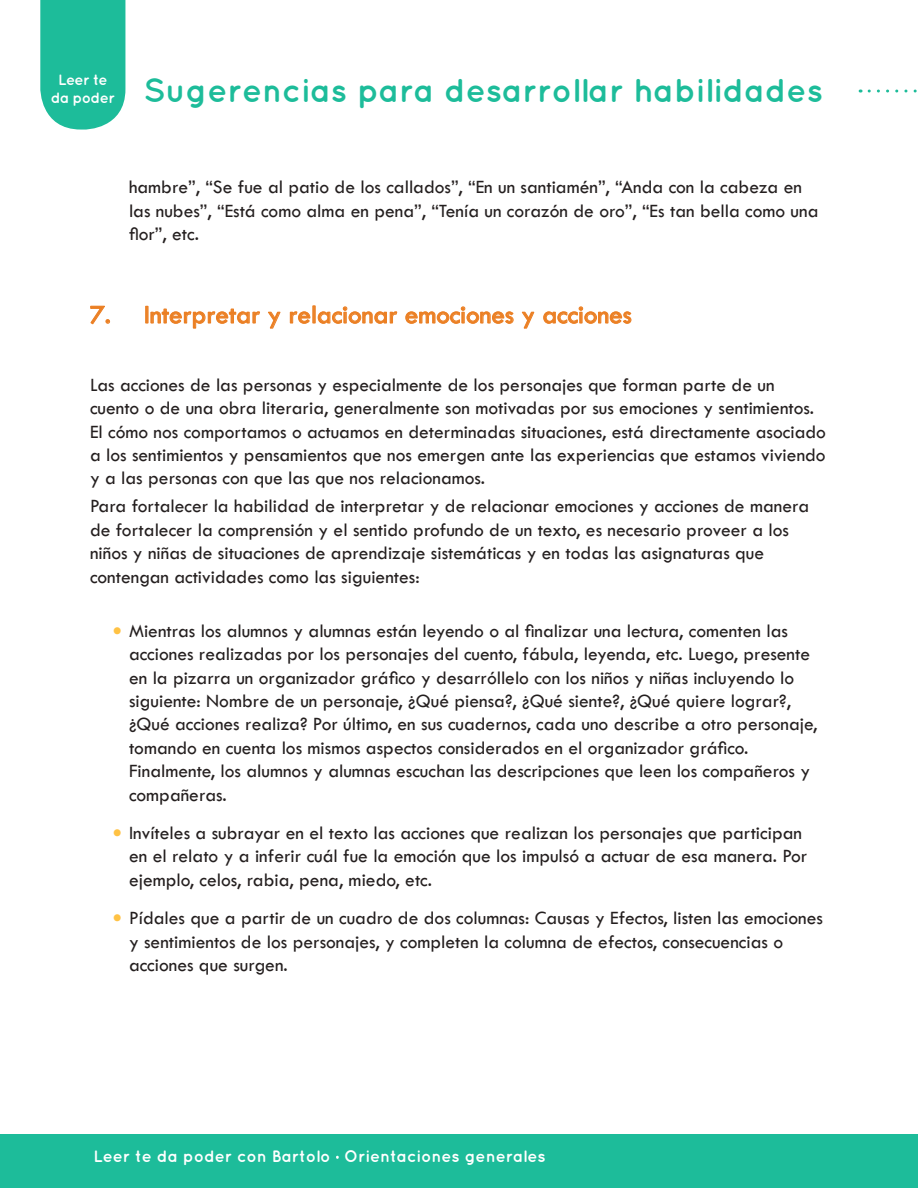
<style>
.page{position:relative;width:918px;height:1188px;background:#fff}
.page>*{position:absolute;margin:0;border:0;box-sizing:border-box;transform-origin:0 0}
.t1{font:700 33px "Quicksand";color:#1dbc9a}
.t2{font:27px "Tw Cen";color:#eb7f23}
.t3{font:19.5px/23.4px "Tw Cen";color:#241f1f}
.t4{font:700 16.5px "Quicksand";color:#fff}
.t5{font:700 15px "Quicksand";letter-spacing:-.04em;color:#fff}
.s1{font-size:15px;color:#fff}
.s2{font-family:"Calibri";font-weight:700;color:#ffc244}
.s3{font-weight:400}
</style>
<div class="page">
<svg style="left:40px;top:0;width:85px;height:130px;background:#2bc0a0"></svg>
<div style="left:0;top:1134px;width:918px;height:54px;background:#1dbc9a"></div>
<svg style="left:335px;top:1154px;width:5px;height:6px"></svg>
<svg style="left:869px;top:90px;width:48px;height:3px"></svg>
<svg style="left:90px;top:306px;width:20px;height:18px"></svg>
<svg style="left:146px;top:306px;width:114px;height:23px"></svg>
<svg style="left:268px;top:312px;width:13px;height:17px"></svg>
<svg style="left:290px;top:306px;width:107px;height:18px"></svg>
<svg style="left:405px;top:306px;width:109px;height:18px"></svg>
<svg style="left:522px;top:312px;width:12px;height:17px"></svg>
<svg style="left:543px;top:306px;width:88px;height:18px"></svg>
<p class="t5" style="left:58px;top:71px;width:51px">Leer te</p>
<h1 class="t1" style="left:51px;top:71px;width:774px"><span class="s1">da poder</span> Sugerencias para desarrollar habilidades</h1>
<p class="t3" style="left:129px;top:176px;width:691px">hambre”, “Se fue al patio de los callados”, “En un santiamén”, “Anda con la cabeza en las nubes”, “Está como alma en pena”, “Tenía un corazón de oro”, “Es tan bella como una flor”, etc.</p>
<h2 class="t2" style="left:90px;top:298px;width:543px">7. Interpretar y relacionar emociones y acciones</h2>
<p class="t3" style="left:90px;top:373px;width:737px">Las acciones de las personas y especialmente de los personajes que forman parte de un cuento o de una obra literaria, generalmente son motivadas por sus emociones y sentimientos.<br>El cómo nos comportamos o actuamos en determinadas situaciones, está directamente asociado a los sentimientos y pensamientos que nos emergen ante las experiencias que estamos viviendo y a las personas con que las que nos relacionamos.</p>
<p class="t3" style="left:90px;top:494px;width:721px">Para fortalecer la habilidad de interpretar y de relacionar emociones y acciones de manera de fortalecer la comprensión y el sentido profundo de un texto, es necesario proveer a los niños y niñas de situaciones de aprendizaje sistemáticas y en todas las asignaturas que contengan actividades como las siguientes:</p>
<p class="t3" style="left:129px;top:619px;width:690px;text-indent:-16px"><span class="s2">•</span> Mientras los alumnos y alumnas están leyendo o al finalizar una lectura, comenten las acciones realizadas por los personajes del cuento, fábula, leyenda, etc. Luego, presente en la pizarra un organizador gráfico y desarróllelo con los niños y niñas incluyendo lo siguiente: Nombre de un personaje, ¿Qué piensa?, ¿Qué siente?, ¿Qué quiere lograr?, ¿Qué acciones realiza? Por último, en sus cuadernos, cada uno describe a otro personaje, tomando en cuenta los mismos aspectos considerados en el organizador gráfico.<br>Finalmente, los alumnos y alumnas escuchan las descripciones que leen los compañeros y compañeras.</p>
<p class="t3" style="left:129px;top:821px;width:680px;text-indent:-16px"><span class="s2">•</span> Invíteles a subrayar en el texto las acciones que realizan los personajes que participan en el relato y a inferir cuál fue la emoción que los impulsó a actuar de esa manera. Por ejemplo, celos, rabia, pena, miedo, etc.</p>
<p class="t3" style="left:129px;top:906px;width:695px;text-indent:-16px"><span class="s2">•</span> Pídales que a partir de un cuadro de dos columnas: Causas y Efectos, listen las emociones y sentimientos de los personajes, y completen la columna de efectos, consecuencias o acciones que surgen.</p>
<p class="t4" style="left:94px;top:1147px;width:453px">Leer te da poder con Bartolo <span class="s3">·</span> Orientaciones generales</p>
</div>
